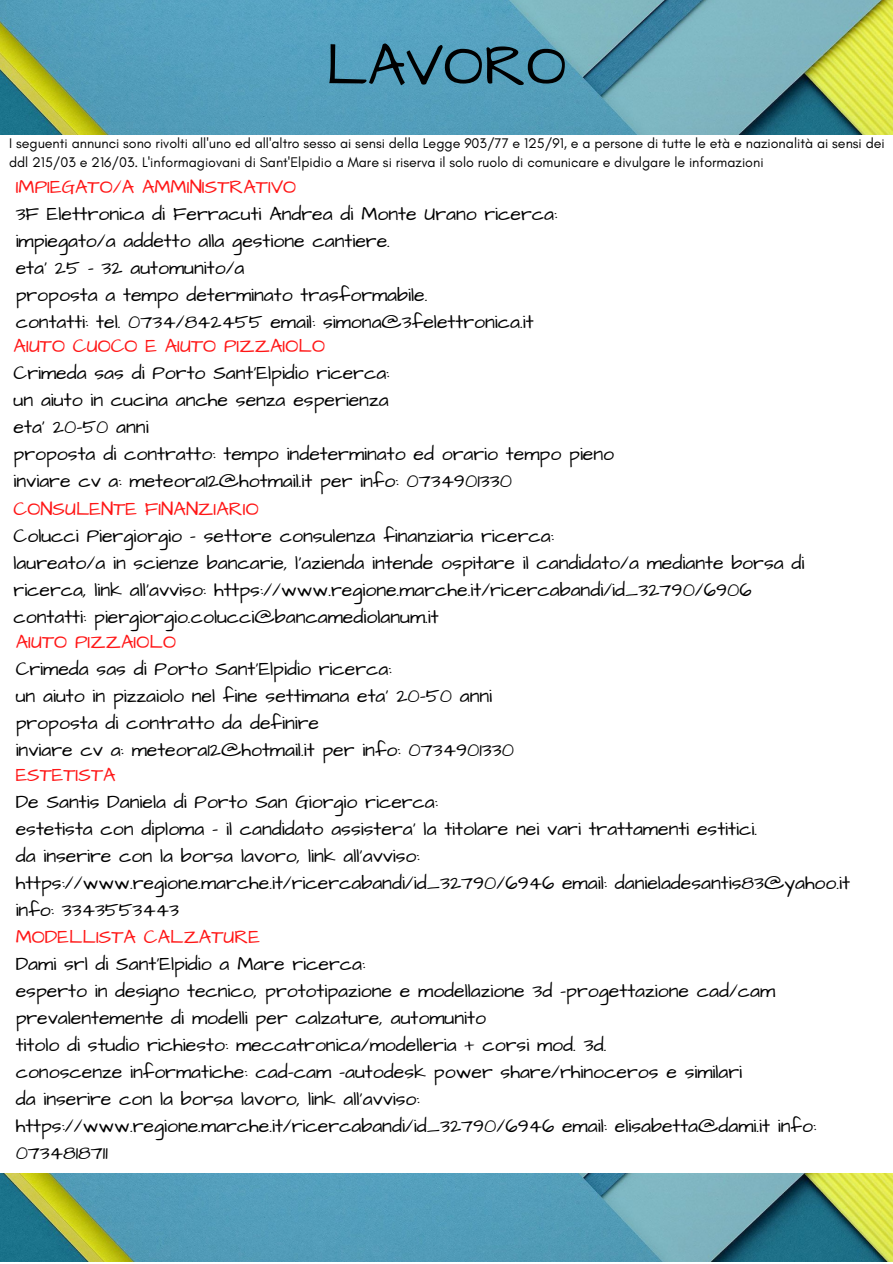
<style>
.page{position:relative;width:893px;height:1264px;background:#fff}
.page>*{position:absolute;margin:0;border:0;box-sizing:border-box;transform-origin:0 0}
.t1{font:60px "Architects Daughter";color:#000}
.t2{font:19.5px/27px "Architects Daughter";color:#000}
.t3{font:19.5px "Architects Daughter";color:#ff1616}
.t4{font:14.25px/19px "Glacial Indifference";color:#000}
</style>
<div class="page">
<img style="left:0;top:0;width:892px;height:135px">
<img style="left:0;top:1173px;width:892px;height:88px">
<p class="t1" style="left:326px;top:25px;width:242px">LAVORO</p>
<p class="t4" style="left:9px;top:133px;width:877px">I seguenti annunci sono rivolti all'uno ed all'altro sesso ai sensi della Legge 903/77 e 125/91, e a persone di tutte le età e nazionalità ai sensi dei ddl 215/03 e 216/03. L'informagiovani di Sant'Elpidio a Mare si riserva il solo ruolo di comunicare e divulgare le informazioni</p>
<p class="t3" style="left:16px;top:174px;width:282px">IMPIEGATO/A AMMINISTRATIVO</p>
<p class="t2" style="left:16px;top:201px;width:543px">3F Elettronica di Ferracuti Andrea di Monte Urano ricerca:</p>
<p class="t2" style="left:16px;top:228px;width:376px">impiegato/a addetto alla gestione cantiere.</p>
<p class="t2" style="left:16px;top:255px;width:230px">eta' 25 - 32 automunito/a</p>
<p class="t2" style="left:16px;top:282px;width:413px">proposta a tempo determinato trasformabile.</p>
<p class="t2" style="left:16px;top:309px;width:519px">contatti: tel. 0734/842455 email: simona@3felettronica.it</p>
<p class="t3" style="left:14px;top:333px;width:313px">AIUTO CUOCO E AIUTO PIZZAIOLO</p>
<p class="t2" style="left:14px;top:360px;width:377px">Crimeda sas di Porto Sant'Elpidio ricerca:</p>
<p class="t2" style="left:14px;top:387px;width:376px">un aiuto in cucina anche senza esperienza</p>
<p class="t2" style="left:14px;top:414px;width:136px">eta' 20-50 anni</p>
<p class="t2" style="left:14px;top:441px;width:602px">proposta di contratto: tempo indeterminato ed orario tempo pieno</p>
<p class="t2" style="left:14px;top:468px;width:500px">inviare cv a: meteora12@hotmail.it per info: 0734901330</p>
<p class="t3" style="left:14px;top:495px;width:247px">CONSULENTE FINANZIARIO</p>
<p class="t2" style="left:14px;top:522px;width:542px">Colucci Piergiorgio - settore consulenza finanziaria ricerca:</p>
<p class="t2" style="left:14px;top:549px;width:792px">laureato/a in scienze bancarie, l'azienda intende ospitare il candidato/a mediante borsa di ricerca, link all'avviso: https://www.regione.marche.it/ricercabandi/id_32790/6906</p>
<p class="t2" style="left:14px;top:603px;width:426px">contatti: piergiorgio.colucci@bancamediolanum.it</p>
<p class="t3" style="left:16px;top:629px;width:162px">AIUTO PIZZAIOLO</p>
<p class="t2" style="left:16px;top:656px;width:377px">Crimeda sas di Porto Sant'Elpidio ricerca:</p>
<p class="t2" style="left:16px;top:683px;width:478px">un aiuto in pizzaiolo nel fine settimana eta' 20-50 anni</p>
<p class="t2" style="left:16px;top:710px;width:305px">proposta di contratto da definire</p>
<p class="t2" style="left:16px;top:737px;width:500px">inviare cv a: meteora12@hotmail.it per info: 0734901330</p>
<p class="t3" style="left:16px;top:761px;width:101px">ESTETISTA</p>
<p class="t2" style="left:16px;top:788px;width:424px">De Santis Daniela di Porto San Giorgio ricerca:</p>
<p class="t2" style="left:16px;top:815px;width:742px">estetista con diploma - il candidato assistera' la titolare nei vari trattamenti estitici.</p>
<p class="t2" style="left:16px;top:842px;width:835px">da inserire con la borsa lavoro, link all'avviso: https://www.regione.marche.it/ricercabandi/id_32790/6946 email: danieladesantis83@yahoo.it info: 3343553443</p>
<p class="t3" style="left:16px;top:923px;width:246px">MODELLISTA CALZATURE</p>
<p class="t2" style="left:16px;top:950px;width:351px">Dami srl di Sant'Elpidio a Mare ricerca:</p>
<p class="t2" style="left:16px;top:977px;width:761px">esperto in designo tecnico, prototipazione e modellazione 3d -progettazione cad/cam prevalentemente di modelli per calzature, automunito</p>
<p class="t2" style="left:16px;top:1031px;width:592px">titolo di studio richiesto: meccatronica/modelleria + corsi mod. 3d.</p>
<p class="t2" style="left:16px;top:1058px;width:728px">conoscenze informatiche: cad-cam -autodesk power share/rhinoceros e similari</p>
<p class="t2" style="left:16px;top:1085px;width:802px">da inserire con la borsa lavoro, link all'avviso: https://www.regione.marche.it/ricercabandi/id_32790/6946 email: elisabetta@dami.it info:<br>0734818711</p>
</div>
